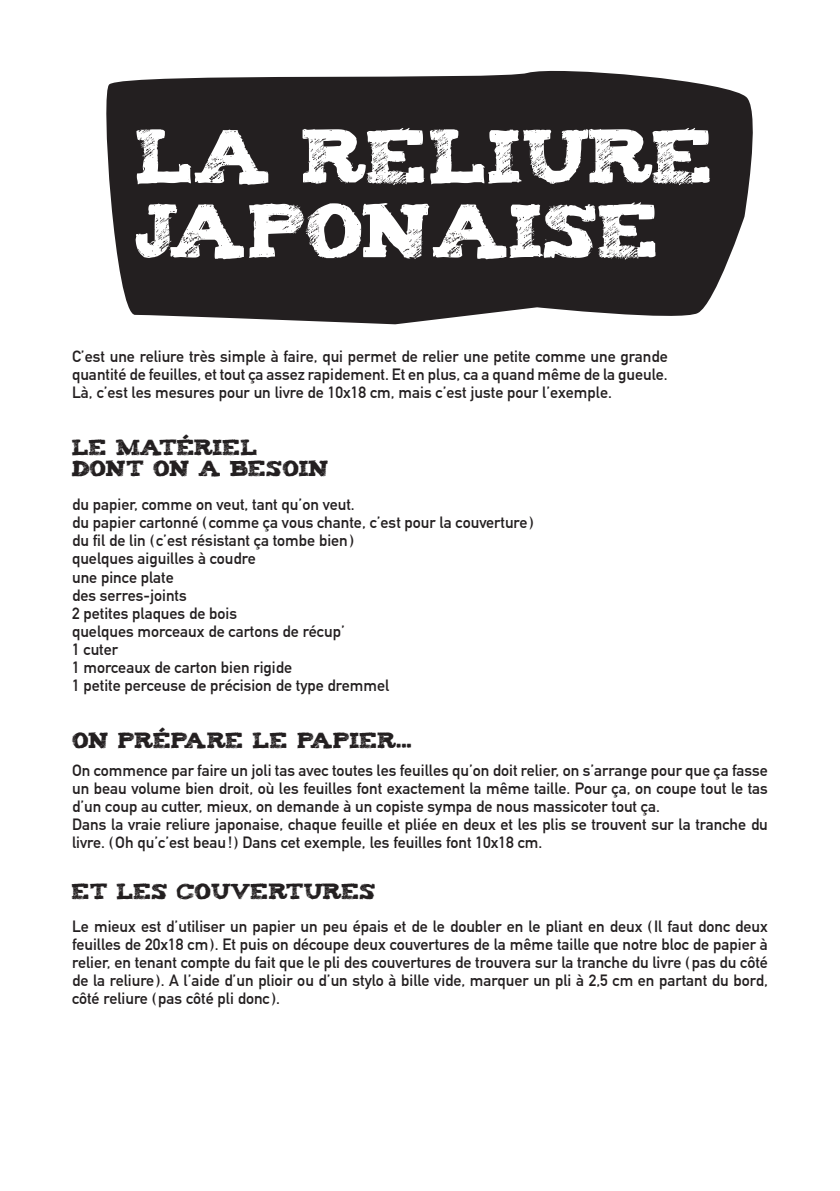
<style>
.page{position:relative;width:840px;height:1191px;background:#fff}
.page>*{position:absolute;margin:0;border:0;box-sizing:border-box;transform-origin:0 0}
.t1{font:62px/74.4px "Tiza";color:#fff}
.t2{font:18px/21.6px "Tiza";color:#231f20}
.t3{font:16px/18px "DIN Mittelschrift LT";color:#231f20;text-align:justify}
</style>
<div class="page">
<svg style="left:106px;top:70px;width:647px;height:254px;background:#363334"></svg>
<h1 class="t1" style="left:136px;top:112px;width:580px">LA RELIURE<br>JAPONAISE</h1>
<p class="t3" style="left:72px;top:347px;width:597px">C’est une reliure très simple à faire, qui permet de relier une petite comme une grande quantité de feuilles, et tout ça assez rapidement. Et en plus, ca a quand même de la gueule.<br>Là, c’est les mesures pour un livre de 10x18 cm, mais c’est juste pour l’exemple.</p>
<p class="t2" style="left:72px;top:434px;width:258px">LE MATÉRIEL<br>DONT ON A BESOIN</p>
<p class="t3" style="left:72px;top:496px;width:463px;text-align:left">du papier, comme on veut, tant qu’on veut.<br>du papier cartonné ( comme ça vous chante, c’est pour la couverture ) du fil de lin ( c’est résistant ça tombe bien)<br>quelques aiguilles à coudre<br>une pince plate<br>des serres-joints<br>2 petites plaques de bois<br>quelques morceaux de cartons de récup’<br>1 cuter<br>1 morceaux de carton bien rigide<br>1 petite perceuse de précision de type dremmel</p>
<p class="t2" style="left:72px;top:727px;width:341px">ON PRÉPARE LE PAPIER...</p>
<p class="t3" style="left:72px;top:761px;width:697px;text-align:left">On commence par faire un joli tas avec toutes les feuilles qu’on doit relier, on s’arrange pour que ça fasse un beau volume bien droit, où les feuilles font exactement la même taille. Pour ça, on coupe tout le tas d’un coup au cutter, mieux, on demande à un copiste sympa de nous massicoter tout ça.<br>Dans la vraie reliure japonaise, chaque feuille et pliée en deux et les plis se trouvent sur la tranche du livre. (Oh qu’c’est beau!) Dans cet exemple, les feuilles font 10x18 cm.</p>
<p class="t2" style="left:72px;top:878px;width:305px">ET LES COUVERTURES</p>
<p class="t3" style="left:72px;top:917px;width:697px">Le mieux est d’utiliser un papier un peu épais et de le doubler en le pliant en deux (Il faut donc deux feuilles de 20x18 cm). Et puis on découpe deux couvertures de la même taille que notre bloc de papier à relier, en tenant compte du fait que le pli des couvertures de trouvera sur la tranche du livre (pas du côté de la reliure). A l’aide d’un plioir ou d’un stylo à bille vide, marquer un pli à 2,5 cm en partant du bord, côté reliure (pas côté pli donc ).</p>
</div>
